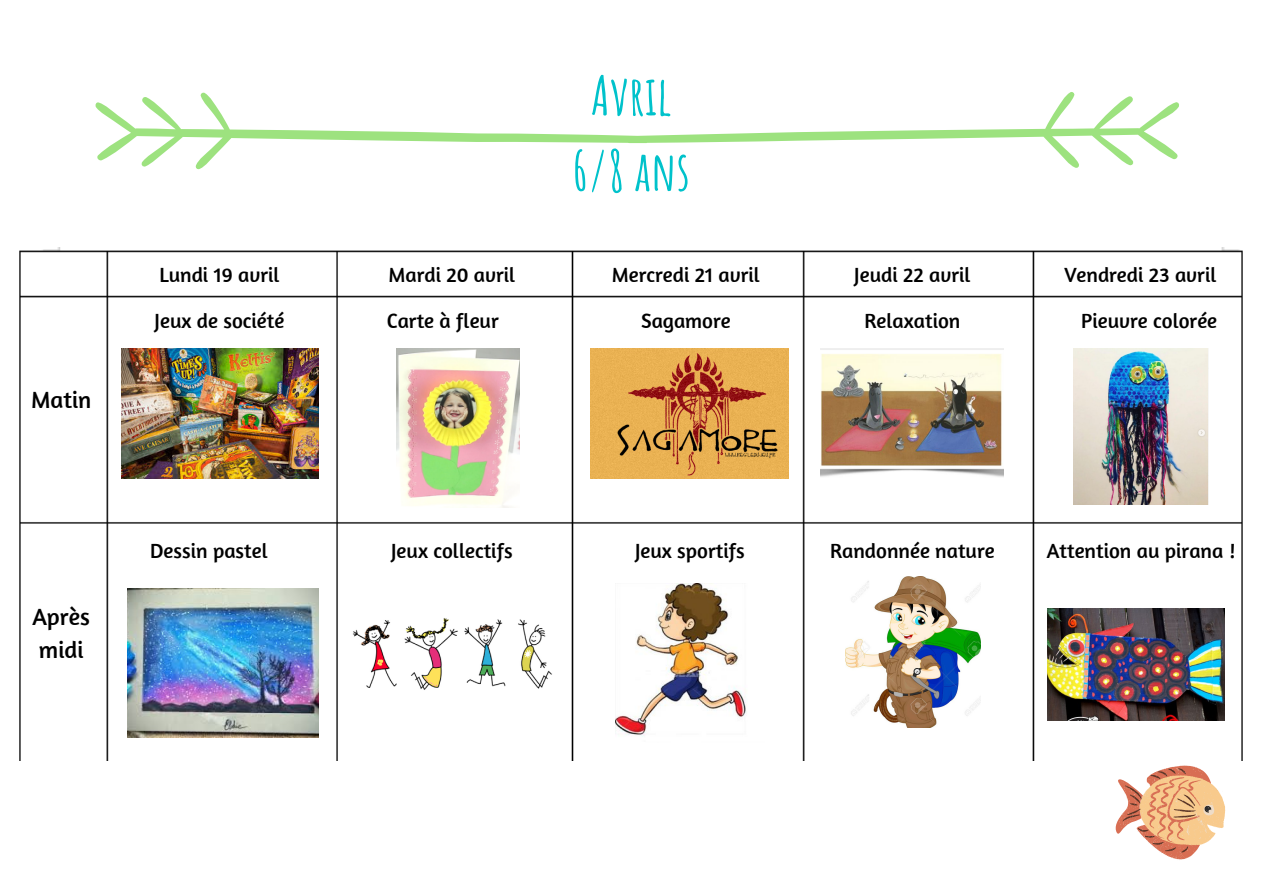
<style>
.page{position:relative;width:1263px;height:894px;background:#fff}
.page>*{position:absolute;margin:0;border:0;box-sizing:border-box;transform-origin:0 0}
.t1{font:700 54px "Amatic SC";color:#00c2cb}
.t2{font:24px "Amaranth";color:#000}
.t3{font:21px "Amaranth";color:#000}
</style>
<div class="page">
<svg style="left:95px;top:92px;width:1084px;height:78px"></svg>
<img style="left:19px;top:247px;width:1224px;height:513px">
<svg style="left:1115px;top:765px;width:110px;height:94px"></svg>
<img style="left:121px;top:348px;width:197px;height:130px">
<img style="left:591px;top:348px;width:198px;height:130px">
<img style="left:350px;top:612px;width:204px;height:79px">
<img style="left:396px;top:348px;width:124px;height:159px">
<img style="left:127px;top:588px;width:192px;height:149px">
<img style="left:615px;top:583px;width:150px;height:159px">
<img style="left:820px;top:348px;width:184px;height:130px">
<img style="left:845px;top:576px;width:135px;height:151px">
<img style="left:1073px;top:348px;width:135px;height:156px">
<img style="left:1047px;top:608px;width:178px;height:112px">
<p class="t2" style="left:31px;top:384px;width:62px">Matin</p>
<p class="t2" style="left:32px;top:601px;width:59px">Après</p>
<p class="t2" style="left:39px;top:634px;width:46px">midi</p>
<p class="t1" style="left:591px;top:61px;width:82px">Avril</p>
<p class="t1" style="left:573px;top:136px;width:119px">6/8 ans</p>
<p class="t3" style="left:159px;top:261px;width:122px">Lundi 19 avril</p>
<p class="t3" style="left:388px;top:261px;width:128px">Mardi 20 avril</p>
<p class="t3" style="left:612px;top:261px;width:150px">Mercredi 21 avril</p>
<p class="t3" style="left:854px;top:261px;width:118px">Jeudi 22 avril</p>
<p class="t3" style="left:1064px;top:261px;width:154px">Vendredi 23 avril</p>
<p class="t3" style="left:155px;top:307px;width:131px">Jeux de société</p>
<p class="t3" style="left:641px;top:307px;width:91px">Sagamore</p>
<p class="t3" style="left:387px;top:307px;width:114px">Carte à fleur</p>
<p class="t3" style="left:1081px;top:307px;width:138px">Pieuvre colorée</p>
<p class="t3" style="left:864px;top:307px;width:97px">Relaxation</p>
<p class="t3" style="left:830px;top:537px;width:166px">Randonnée nature</p>
<p class="t3" style="left:150px;top:537px;width:119px">Dessin pastel</p>
<p class="t3" style="left:1047px;top:537px;width:190px">Attention au pirana !</p>
<p class="t3" style="left:391px;top:537px;width:123px">Jeux collectifs</p>
<p class="t3" style="left:635px;top:537px;width:111px">Jeux sportifs</p>
</div>
